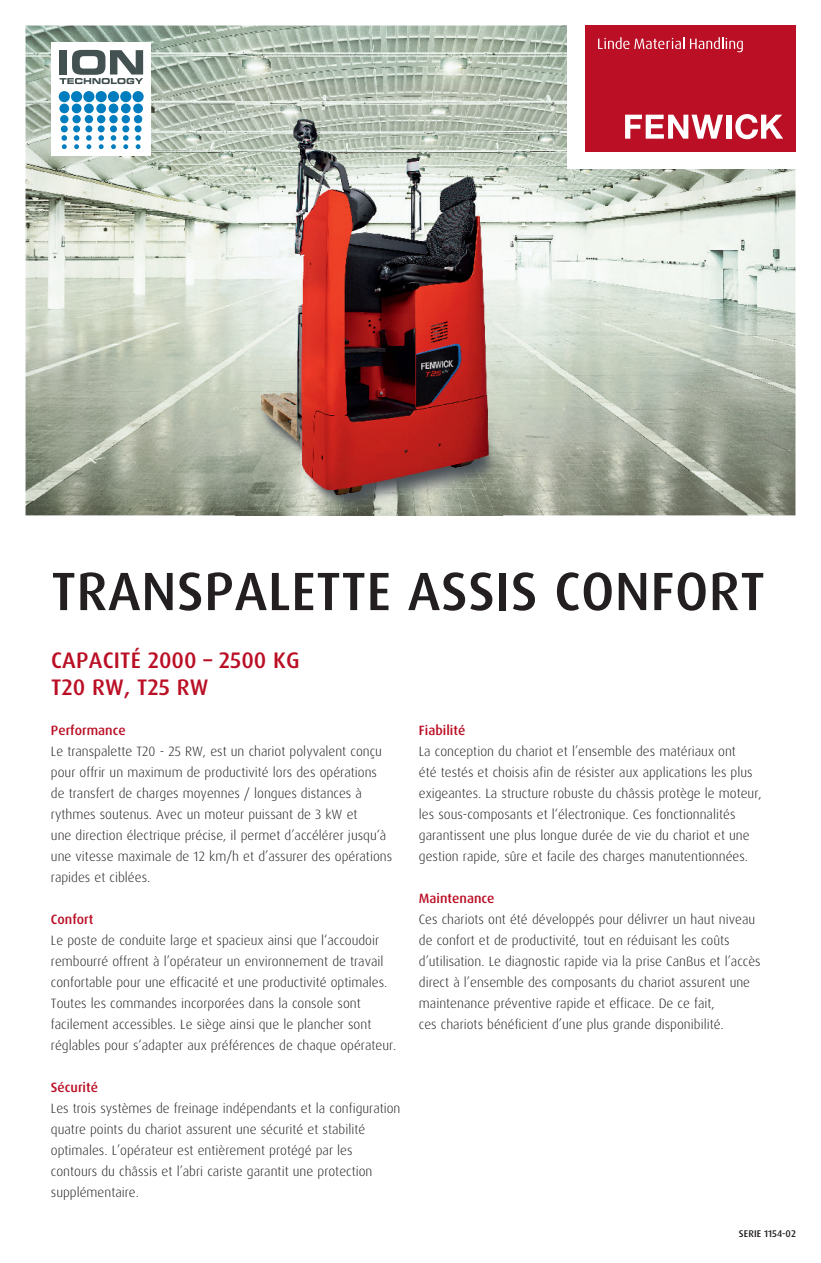
<style>
.page{position:relative;width:821px;height:1263px;background:#fff}
.page>*{position:absolute;margin:0;border:0;box-sizing:border-box;transform-origin:0 0}
.t1{font:500 54px "Dax Pro";letter-spacing:.01em;color:#231f20}
.t2{font:500 22.5px/27px "Dax Pro";letter-spacing:.005em;color:#ba0f25}
.t3{font:300 13.5px/21px "Dax Pro";color:#231f20}
.t4{font:500 13.5px "Dax Pro";color:#ba0f25}
.t5{font:500 9.75px "Dax Pro";letter-spacing:.005em;color:#231f20}
</style>
<div class="page">
<img style="left:26px;top:26px;width:769px;height:489px">
<div style="left:568px;top:0;width:253px;height:169px;background:#fff"></div>
<div style="left:585px;top:26px;width:210px;height:126px;background:#ba0f25"></div>
<svg style="left:598px;top:37px;width:86px;height:12px"></svg>
<svg style="left:690px;top:37px;width:53px;height:15px"></svg>
<svg style="left:625px;top:115px;width:98px;height:24px"></svg>
<div style="left:726px;top:115px;width:5px;height:24px;background:#fff"></div>
<svg style="left:735px;top:114px;width:48px;height:25px"></svg>
<div style="left:51px;top:43px;width:99px;height:113px;background:#fff"></div>
<div style="left:59px;top:104px;width:10px;height:9px;background:#007dbe;border-radius:50%"></div>
<div style="left:60px;top:115px;width:8px;height:8px;background:#007dbe;border-radius:50%"></div>
<div style="left:61px;top:125px;width:7px;height:7px;background:#007dbe;border-radius:50%"></div>
<svg style="left:61px;top:135px;width:6px;height:14px"></svg>
<div style="left:72px;top:104px;width:9px;height:9px;background:#007dbe;border-radius:50%"></div>
<div style="left:72px;top:115px;width:9px;height:8px;background:#007dbe;border-radius:50%"></div>
<div style="left:73px;top:125px;width:7px;height:7px;background:#007dbe;border-radius:50%"></div>
<svg style="left:74px;top:135px;width:5px;height:14px"></svg>
<div style="left:84px;top:104px;width:10px;height:9px;background:#007dbe;border-radius:50%"></div>
<div style="left:85px;top:115px;width:8px;height:8px;background:#007dbe;border-radius:50%"></div>
<div style="left:85px;top:125px;width:7px;height:7px;background:#007dbe;border-radius:50%"></div>
<svg style="left:86px;top:135px;width:6px;height:14px"></svg>
<div style="left:96px;top:104px;width:10px;height:9px;background:#007dbe;border-radius:50%"></div>
<div style="left:97px;top:115px;width:8px;height:8px;background:#007dbe;border-radius:50%"></div>
<div style="left:98px;top:125px;width:7px;height:7px;background:#007dbe;border-radius:50%"></div>
<svg style="left:98px;top:135px;width:6px;height:14px"></svg>
<div style="left:109px;top:104px;width:9px;height:9px;background:#007dbe;border-radius:50%"></div>
<div style="left:109px;top:115px;width:9px;height:8px;background:#007dbe;border-radius:50%"></div>
<div style="left:110px;top:125px;width:7px;height:7px;background:#007dbe;border-radius:50%"></div>
<svg style="left:111px;top:135px;width:5px;height:14px"></svg>
<div style="left:121px;top:104px;width:10px;height:9px;background:#007dbe;border-radius:50%"></div>
<div style="left:122px;top:115px;width:8px;height:8px;background:#007dbe;border-radius:50%"></div>
<div style="left:122px;top:125px;width:7px;height:7px;background:#007dbe;border-radius:50%"></div>
<svg style="left:123px;top:135px;width:6px;height:14px"></svg>
<div style="left:133px;top:104px;width:10px;height:9px;background:#007dbe;border-radius:50%"></div>
<div style="left:59px;top:91px;width:11px;height:11px;background:#007dbe;border-radius:50%"></div>
<div style="left:71px;top:91px;width:11px;height:11px;background:#007dbe;border-radius:50%"></div>
<div style="left:83px;top:91px;width:11px;height:11px;background:#007dbe;border-radius:50%"></div>
<div style="left:96px;top:91px;width:11px;height:11px;background:#007dbe;border-radius:50%"></div>
<div style="left:108px;top:91px;width:11px;height:11px;background:#007dbe;border-radius:50%"></div>
<div style="left:120px;top:91px;width:11px;height:11px;background:#007dbe;border-radius:50%"></div>
<div style="left:132px;top:91px;width:12px;height:11px;background:#007dbe;border-radius:50%"></div>
<div style="left:134px;top:115px;width:8px;height:8px;background:#007dbe;border-radius:50%"></div>
<div style="left:135px;top:125px;width:7px;height:7px;background:#007dbe;border-radius:50%"></div>
<svg style="left:135px;top:135px;width:6px;height:14px"></svg>
<svg style="left:60px;top:50px;width:83px;height:34px"></svg>
<img style="left:235px;top:100px;width:267px;height:416px">
<h1 class="t1" style="left:51px;top:556px;width:715px">TRANSPALETTE ASSIS CONFORT</h1>
<h2 class="t2" style="left:51px;top:647px;width:250px">CAPACITÉ 2000 – 2500 KG<br>T20 RW, T25 RW</h2>
<p class="t4" style="left:51px;top:722px;width:76px">Performance</p>
<p class="t3" style="left:51px;top:741px;width:343px">Le transpalette T20 - 25 RW, est un chariot polyvalent conçu pour offrir un maximum de productivité lors des opérations de transfert de charges moyennes / longues distances à rythmes soutenus. Avec un moteur puissant de 3 kW et<br>une direction électrique précise, il permet d’accélérer jusqu‘à une vitesse maximale de 12 km/h et d’assurer des opérations rapides et ciblées.</p>
<p class="t4" style="left:51px;top:911px;width:44px">Confort</p>
<p class="t3" style="left:51px;top:930px;width:347px">Le poste de conduite large et spacieux ainsi que l‘accoudoir rembourré offrent à l’opérateur un environnement de travail confortable pour une efficacité et une productivité optimales.<br>Toutes les commandes incorporées dans la console sont facilement accessibles. Le siège ainsi que le plancher sont réglables pour s‘adapter aux préférences de chaque opérateur.</p>
<p class="t4" style="left:51px;top:1079px;width:49px">Sécurité</p>
<p class="t3" style="left:51px;top:1098px;width:351px">Les trois systèmes de freinage indépendants et la configuration quatre points du chariot assurent une sécurité et stabilité optimales. L’opérateur est entièrement protégé par les contours du châssis et l’abri cariste garantit une protection supplémentaire.</p>
<p class="t4" style="left:419px;top:722px;width:48px">Fiabilité</p>
<p class="t3" style="left:419px;top:741px;width:344px">La conception du chariot et l’ensemble des matériaux ont<br>été testés et choisis afin de résister aux applications les plus exigeantes. La structure robuste du châssis protège le moteur, les sous-composants et l‘électronique. Ces fonctionnalités garantissent une plus longue durée de vie du chariot et une gestion rapide, sûre et facile des charges manutentionnées.</p>
<p class="t4" style="left:419px;top:890px;width:77px">Maintenance</p>
<p class="t3" style="left:419px;top:909px;width:343px">Ces chariots ont été développés pour délivrer un haut niveau de confort et de productivité, tout en réduisant les coûts d’utilisation. Le diagnostic rapide via la prise CanBus et l’accès direct à l’ensemble des composants du chariot assurent une maintenance préventive rapide et efficace. De ce fait,<br>ces chariots bénéficient d’une plus grande disponibilité.</p>
<p class="t5" style="left:739px;top:1228px;width:58px">SERIE 1154-02</p>
</div>
